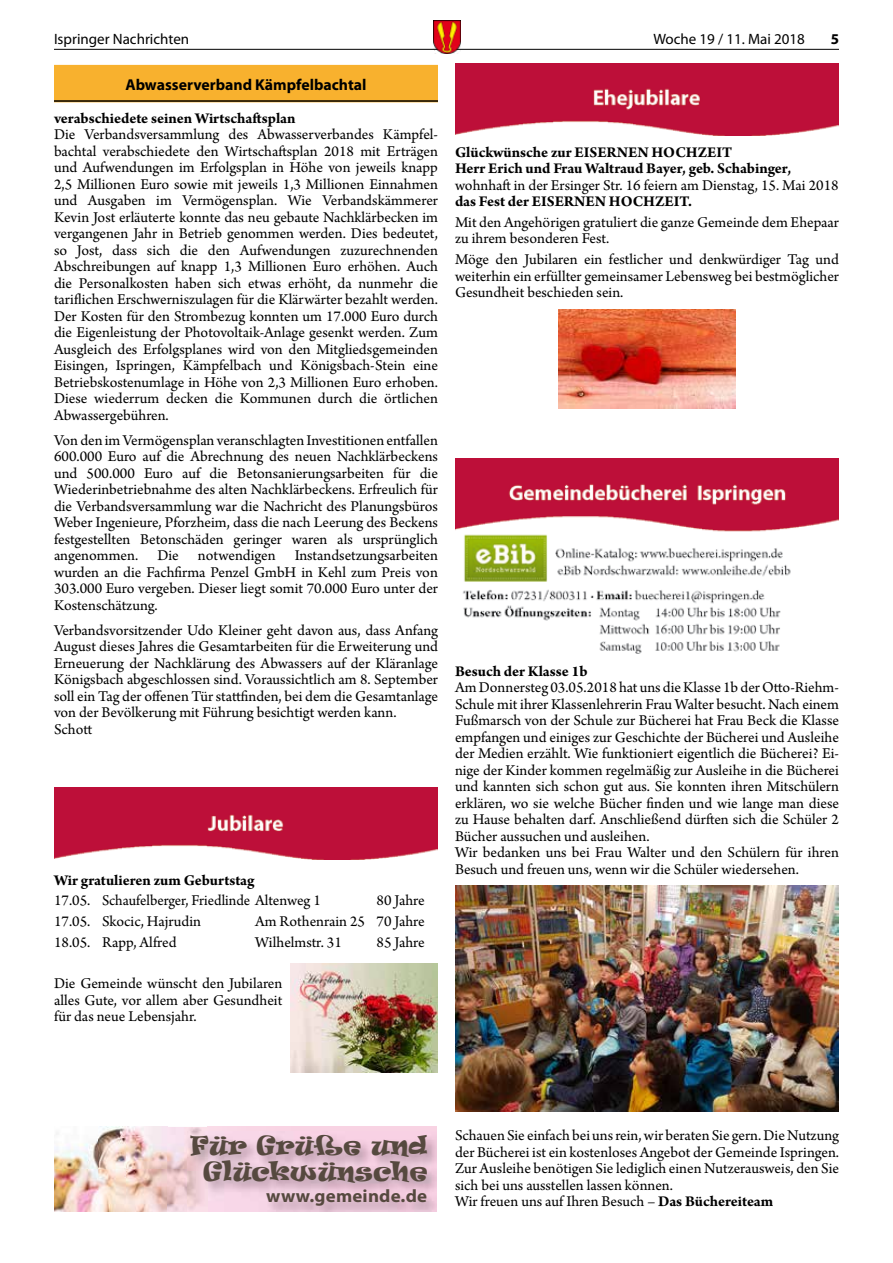
<style>
.page{position:relative;width:893px;height:1263px;background:#fff}
.page>*{position:absolute;margin:0;border:0;box-sizing:border-box;transform-origin:0 0}
.t1{font:24px/25.5px "Ravie";letter-spacing:.01em;color:#56493f;text-align:center}
.t2{font:700 18px "Myriad Pro";letter-spacing:.01em;color:#56493f;scale:1.05 1}
.t3{font:15.75px/16.5px "Arno Pro";color:#000;text-align:justify}
.t4{font:700 15.75px/16.5px "Arno Pro";color:#000}
.t5{font:700 15.75px "Myriad Pro";color:#000}
.t6{font:15px "Myriad Pro";color:#000}
.t7{font:700 15px "Myriad Pro";color:#000}
.s1{font-weight:700}
</style>
<div class="page">
<hr style="left:54px;top:49px;width:785px;height:1px;background:#000">
<img style="left:433px;top:21px;width:27px;height:33px">
<div style="left:54px;top:65px;width:384px;height:37px;background:#f8b12e"></div>
<hr style="left:54px;top:100px;width:384px;height:2px;background:#000">
<img style="left:54px;top:787px;width:384px;height:72px">
<img style="left:291px;top:963px;width:147px;height:109px">
<img style="left:455px;top:63px;width:384px;height:73px">
<img style="left:559px;top:309px;width:176px;height:100px">
<img style="left:455px;top:458px;width:384px;height:196px">
<img style="left:455px;top:886px;width:384px;height:225px">
<img style="left:54px;top:1127px;width:154px;height:42px">
<img style="left:54px;top:1169px;width:73px;height:43px">
<div style="left:208px;top:1127px;width:229px;height:5px;background:#f8d3e3"></div>
<img style="left:127px;top:1169px;width:60px;height:43px">
<p class="t6" style="left:54px;top:30px;width:137px">Ispringer Nachrichten</p>
<p class="t6" style="left:653px;top:30px;width:153px">Woche 19 / 11. Mai 2018</p>
<p class="t7" style="left:831px;top:29px;width:10px">5</p>
<p class="t5" style="left:125px;top:74px;width:243px">Abwasserverband Kämpfelbachtal</p>
<p class="t4" style="left:54px;top:110px;width:243px">verabschiedete seinen Wirtschaftsplan</p>
<p class="t3" style="left:54px;top:127px;width:385px">Die Verbandsversammlung des Abwasserverbandes Kämpfel&shy;bachtal verabschiedete den Wirtschaftsplan 2018 mit Erträgen und Aufwendungen im Erfolgsplan in Höhe von jeweils knapp 2,5 Millionen Euro sowie mit jeweils 1,3 Millionen Einnahmen und Ausgaben im Vermögensplan. Wie Verbandskämmerer Kevin Jost erläuterte konnte das neu gebaute Nachklärbecken im vergangenen Jahr in Betrieb genommen werden. Dies bedeutet, so Jost, dass sich die den Aufwendungen zuzurechnenden Abschreibungen auf knapp 1,3 Millionen Euro erhöhen. Auch die Personalkosten haben sich etwas erhöht, da nunmehr die tariflichen Erschwerniszulagen für die Klärwärter bezahlt werden.<br>Der Kosten für den Strombezug konnten um 17.000 Euro durch die Eigenleistung der Photovoltaik-Anlage gesenkt werden. Zum Ausgleich des Erfolgsplanes wird von den Mitgliedsgemeinden Eisingen, Ispringen, Kämpfelbach und Königsbach-Stein eine Betriebskostenumlage in Höhe von 2,3 Millionen Euro erhoben.<br>Diese wiederrum decken die Kommunen durch die örtlichen Abwassergebühren.</p>
<p class="t3" style="left:54px;top:433px;width:385px">Von den im Vermögensplan veranschlagten Investitionen entfallen 600.000 Euro auf die Abrechnung des neuen Nachklärbeckens und 500.000 Euro auf die Betonsanierungsarbeiten für die Wiederinbetriebnahme des alten Nachklärbeckens. Erfreulich für die Verbandsversammlung war die Nachricht des Planungsbüros Weber Ingenieure, Pforzheim, dass die nach Leerung des Beckens festgestellten Betonschäden geringer waren als ursprünglich angenommen. Die notwendigen Instandsetzungsarbeiten wurden an die Fachfirma Penzel GmbH in Kehl zum Preis von 303.000 Euro vergeben. Dieser liegt somit 70.000 Euro unter der Kostenschätzung.</p>
<p class="t3" style="left:54px;top:623px;width:386px;text-align:left">Verbandsvorsitzender Udo Kleiner geht davon aus, dass Anfang August dieses Jahres die Gesamtarbeiten für die Erweiterung und Erneuerung der Nachklärung des Abwassers auf der Kläranlage Königsbach abgeschlossen sind. Voraussichtlich am 8. September soll ein Tag der offenen Tür stattfinden, bei dem die Gesamtanlage von der Bevölkerung mit Führung besichtigt werden kann.<br>Schott</p>
<p class="t4" style="left:455px;top:144px;width:338px">Glückwünsche zur EISERNEN HOCHZEIT<br>Herr Erich und Frau Waltraud Bayer, geb. Schabinger,</p>
<p class="t3" style="left:455px;top:177px;width:385px">wohnhaft in der Ersinger Str. 16 feiern am Dienstag, 15. Mai 2018</p>
<p class="t4" style="left:455px;top:194px;width:239px">das Fest der EISERNEN HOCHZEIT.</p>
<p class="t3" style="left:455px;top:215px;width:385px">Mit den Angehörigen gratuliert die ganze Gemeinde dem Ehepaar zu ihrem besonderen Fest.</p>
<p class="t3" style="left:455px;top:252px;width:385px">Möge den Jubilaren ein festlicher und denkwürdiger Tag und weiterhin ein erfüllter gemeinsamer Lebensweg bei bestmöglicher Gesundheit beschieden sein.</p>
<p class="t4" style="left:455px;top:663px;width:134px">Besuch der Klasse 1b</p>
<p class="t3" style="left:455px;top:680px;width:386px;text-align:left">Am Donnersteg 03.05.2018 hat uns die Klasse 1b der Otto-Riehm-Schule mit ihrer Klassenlehrerin Frau Walter besucht. Nach einem Fußmarsch von der Schule zur Bücherei hat Frau Beck die Klasse empfangen und einiges zur Geschichte der Bücherei und Ausleihe der Medien erzählt. Wie funktioniert eigentlich die Bücherei? Ei&shy;nige der Kinder kommen regelmäßig zur Ausleihe in die Bücherei und kannten sich schon gut aus. Sie konnten ihren Mitschülern erklären, wo sie welche Bücher finden und wie lange man diese zu Hause behalten darf. Anschließend dürften sich die Schüler 2<br>Bücher aussuchen und ausleihen.<br>Wir bedanken uns bei Frau Walter und den Schülern für ihren Besuch und freuen uns, wenn wir die Schüler wiedersehen.</p>
<p class="t4" style="left:54px;top:872px;width:202px">Wir gratulieren zum Geburtstag</p>
<p class="t3" style="left:54px;top:893px;width:268px">17.05. Schaufelberger, Friedlinde Altenweg 1</p>
<p class="t3" style="left:376px;top:893px;width:50px">80 Jahre</p>
<p class="t3" style="left:54px;top:914px;width:149px">17.05. Skocic, Hajrudin</p>
<p class="t3" style="left:255px;top:914px;width:171px">Am Rothenrain 25 70 Jahre</p>
<p class="t3" style="left:54px;top:935px;width:124px">18.05. Rapp, Alfred</p>
<p class="t3" style="left:255px;top:935px;width:88px">Wilhelmstr. 31</p>
<p class="t3" style="left:376px;top:935px;width:50px">85 Jahre</p>
<p class="t3" style="left:54px;top:976px;width:230px">Die Gemeinde wünscht den Jubilaren alles Gute, vor allem aber Gesundheit für das neue Lebensjahr.</p>
<h1 class="t1" style="left:190px;top:1132px;width:239px">Für Grüße und<br>Glückwünsche</h1>
<p class="t2" style="left:266px;top:1184px;width:155px">www.gemeinde.de</p>
<p class="t3" style="left:455px;top:1128px;width:386px;text-align:left">Schauen Sie einfach bei uns rein, wir beraten Sie gern. Die Nutzung der Bücherei ist ein kostenloses Angebot der Gemeinde Ispringen.<br>Zur Ausleihe benötigen Sie lediglich einen Nutzerausweis, den Sie sich bei uns ausstellen lassen können.<br>Wir freuen uns auf Ihren Besuch – <span class="s1">Das Büchereiteam</span></p>
</div>
